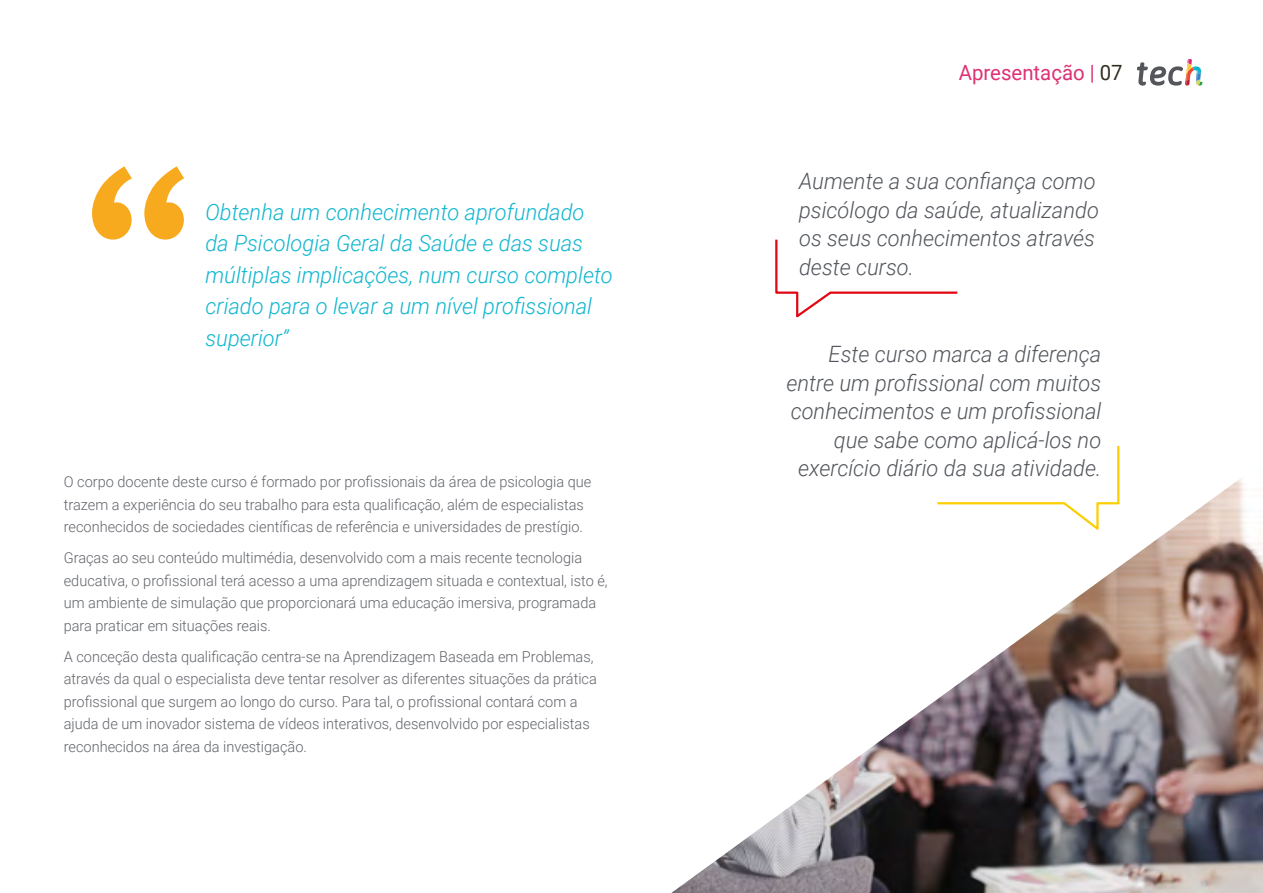
<style>
.page{position:relative;width:1263px;height:893px;background:#fff}
.page>*{position:absolute;margin:0;border:0;box-sizing:border-box;transform-origin:0 0}
.t1{font:italic 300 22.5px/28.5px "Roboto";color:#52555b;text-align:right}
.t2{font:italic 300 22.5px/31.5px "Roboto";color:#0fb6cf}
.t3{font:21px "Roboto";color:#df3174}
.t4{font:300 15px/22.5px "Roboto";color:#61646a}
.s1{color:#dc3072}
.s2{color:#312e20}
</style>
<div class="page">
<svg style="left:92px;top:166px;width:92px;height:74px"></svg>
<img style="left:671px;top:478px;width:592px;height:415px">
<svg style="left:935px;top:446px;width:185px;height:87px"></svg>
<svg style="left:775px;top:239px;width:183px;height:79px"></svg>
<svg style="left:1137px;top:59px;width:65px;height:27px"></svg>
<h1 class="t2" style="left:205px;top:195px;width:409px">Obtenha um conhecimento aprofundado da Psicologia Geral da Saúde e das suas múltiplas implicações, num curso completo criado para o levar a um nível profissional superior”</h1>
<p class="t4" style="left:64px;top:470px;width:529px">O corpo docente deste curso é formado por profissionais da área de psicologia que trazem a experiência do seu trabalho para esta qualificação, além de especialistas reconhecidos de sociedades científicas de referência e universidades de prestígio.</p>
<p class="t4" style="left:64px;top:546px;width:545px">Graças ao seu conteúdo multimédia, desenvolvido com a mais recente tecnologia educativa, o profissional terá acesso a uma aprendizagem situada e contextual, isto é, um ambiente de simulação que proporcionará uma educação imersiva, programada para praticar em situações reais.</p>
<p class="t4" style="left:64px;top:644px;width:535px">A conceção desta qualificação centra-se na Aprendizagem Baseada em Problemas, através da qual o especialista deve tentar resolver as diferentes situações da prática profissional que surgem ao longo do curso. Para tal, o profissional contará com a ajuda de um inovador sistema de vídeos interativos, desenvolvido por especialistas reconhecidos na área da investigação.</p>
<h2 class="t3" style="left:959px;top:57px;width:165px">Apresenta<span class="s1">ção |</span> <span class="s2">07</span></h2>
<h1 class="t1" style="left:799px;top:166px;width:301px;text-align:left">Aumente a sua confiança como psicólogo da saúde, atualizando os seus conhecimentos através deste curso.</h1>
<h1 class="t1" style="left:786px;top:339px;width:316px">Este curso marca a diferença entre um profissional com muitos conhecimentos e um profissional que sabe como aplicá-los no exercício diário da sua atividade.</h1>
</div>
